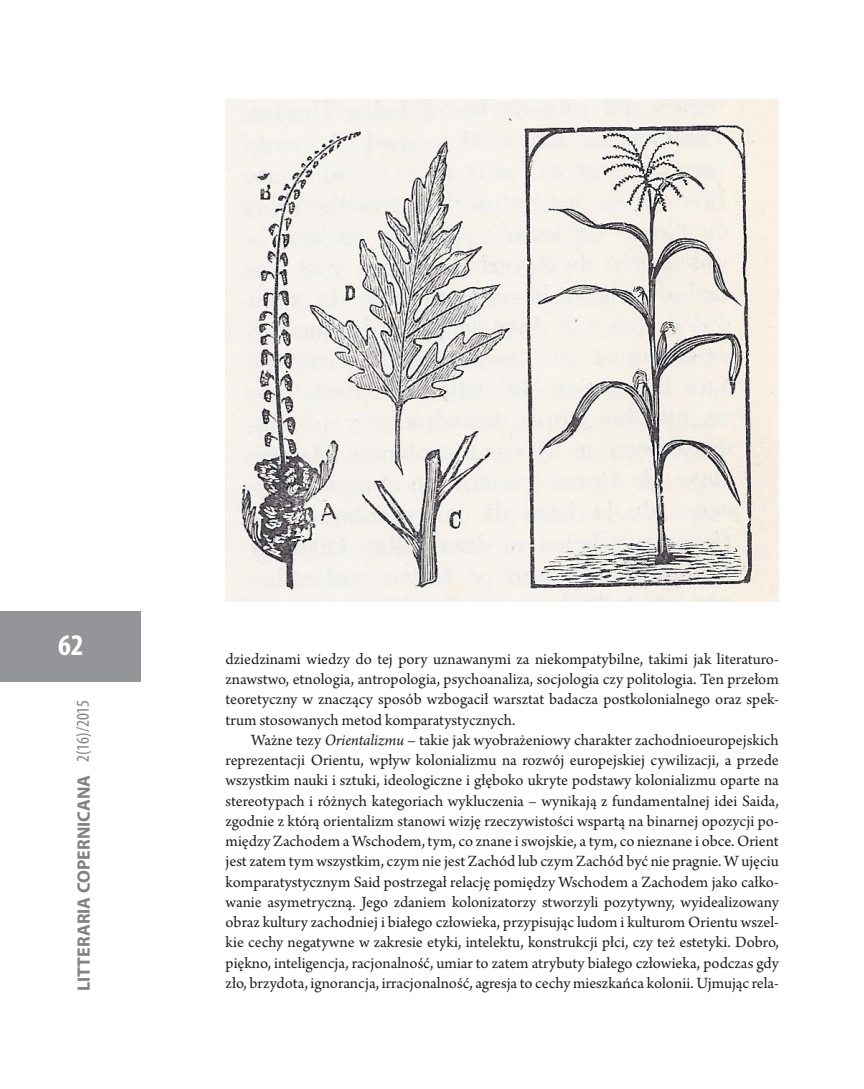
<style>
.page{position:relative;width:864px;height:1089px;background:#fff}
.page>*{position:absolute;margin:0;border:0;box-sizing:border-box;transform-origin:0 0}
.t1{font:700 condensed 30px "Myriad Pro";color:#fff}
.t2{font:700 18px "Myriad Pro";color:#808285}
.t3{font:condensed 18px "Myriad Pro";color:#808285}
.t4{font:16.5px/20.2px "Arno Pro";letter-spacing:-.005em;color:#231f20;text-align:justify}
.s1{font-style:italic}
</style>
<div class="page">
<div style="left:0;top:611px;width:140px;height:70px;background:#939598"></div>
<img style="left:225px;top:99px;width:553px;height:502px">
<h1 class="t1" style="left:58px;top:626px;width:27px">62</h1>
<p class="t3" style="left:72px;top:762px;width:64px;rotate:-90deg">2(16)/2015</p>
<p class="t2" style="left:72px;top:991px;width:218px;rotate:-90deg">LITTERARIA COPERNICANA</p>
<p class="t4" style="left:225px;top:649px;width:554px">dziedzinami wiedzy do tej pory uznawanymi za niekompatybilne, takimi jak literaturo&shy;znawstwo, etnologia, antropologia, psychoanaliza, socjologia czy politologia. Ten przełom teoretyczny w znaczący sposób wzbogacił warsztat badacza postkolonialnego oraz spek&shy;trum stosowanych metod komparatystycznych.</p>
<p class="t4" style="left:225px;top:730px;width:554px;text-indent:26px">Ważne tezy <span class="s1">Orientalizmu</span> – takie jak wyobrażeniowy charakter zachodnioeuropejskich reprezentacji Orientu, wpływ kolonializmu na rozwój europejskiej cywilizacji, a przede wszystkim nauki i sztuki, ideologiczne i głęboko ukryte podstawy kolonializmu oparte na stereotypach i różnych kategoriach wykluczenia – wynikają z fundamentalnej idei Saida, zgodnie z którą orientalizm stanowi wizję rzeczywistości wspartą na binarnej opozycji po&shy;między Zachodem a Wschodem, tym, co znane i swojskie, a tym, co nieznane i obce. Orient jest zatem tym wszystkim, czym nie jest Zachód lub czym Zachód być nie pragnie. W ujęciu komparatystycznym Said postrzegał relację pomiędzy Wschodem a Zachodem jako całko&shy;wanie asymetryczną. Jego zdaniem kolonizatorzy stworzyli pozytywny, wyidealizowany obraz kultury zachodniej i białego człowieka, przypisując ludom i kulturom Orientu wszel&shy;kie cechy negatywne w zakresie etyki, intelektu, konstrukcji płci, czy też estetyki. Dobro, piękno, inteligencja, racjonalność, umiar to zatem atrybuty białego człowieka, podczas gdy zło, brzydota, ignorancja, irracjonalność, agresja to cechy mieszkańca kolonii. Ujmując rela-</p>
</div>
